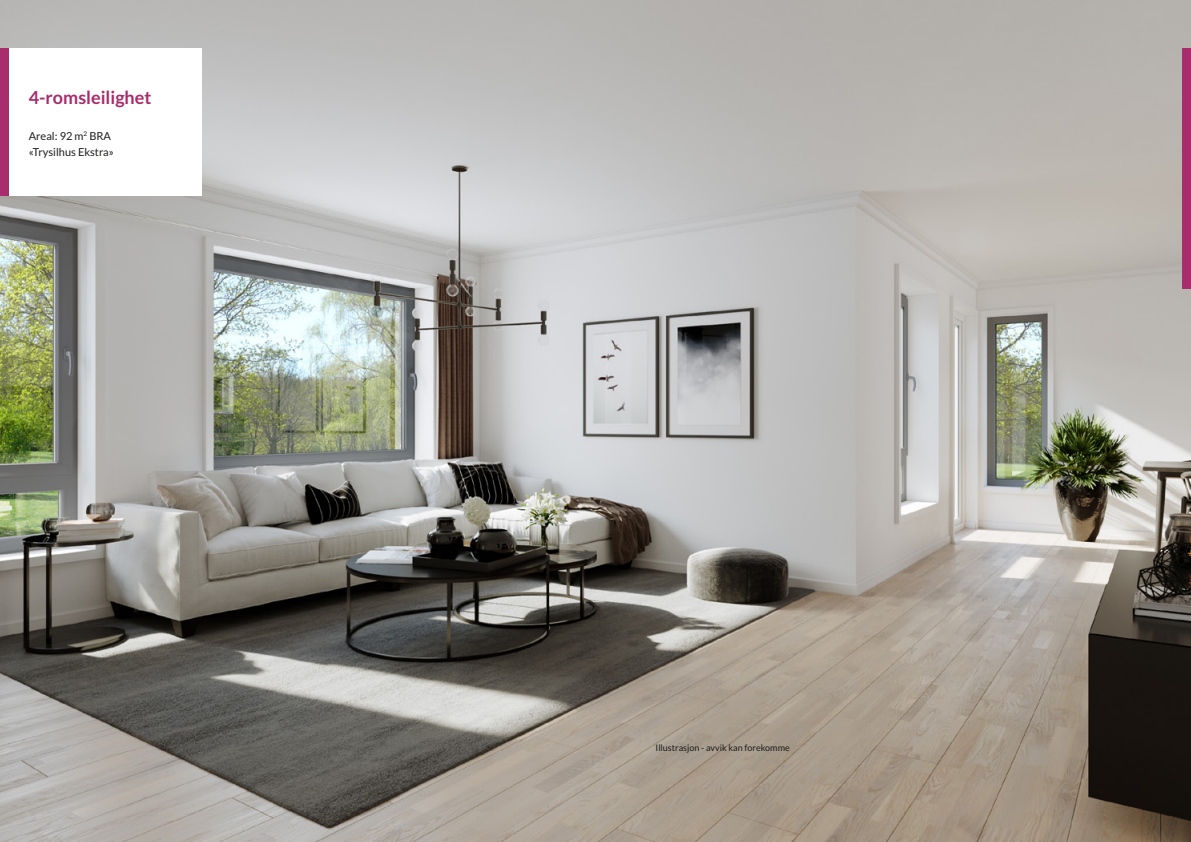
<style>
.page{position:relative;width:1191px;height:842px;background:#fff}
.page>*{position:absolute;margin:0;border:0;box-sizing:border-box;transform-origin:0 0}
.t1{font:700 18px "Lato";color:#a92c6c}
.t2{font:11px/16px "Lato";color:#1d1d1b}
.t3{font:9px "Lato";color:#1d1d1b}
</style>
<div class="page">
<img style="left:0;top:0;width:1191px;height:842px">
<div style="left:0;top:48px;width:201px;height:148px;background:#fff"></div>
<div style="left:0;top:48px;width:8px;height:148px;background:#a92c6c"></div>
<div style="left:1182px;top:48px;width:9px;height:241px;background:#a92c6c"></div>
<h1 class="t1" style="left:29px;top:87px;width:124px">4‑romsleilighet</h1>
<p class="t2" style="left:29px;top:128px;width:87px">Areal: 92 m<sup>2</sup> BRA «Trysilhus Ekstra»</p>
<p class="t3" style="left:655px;top:743px;width:136px">Illustrasjon - avvik kan forekomme</p>
</div>
